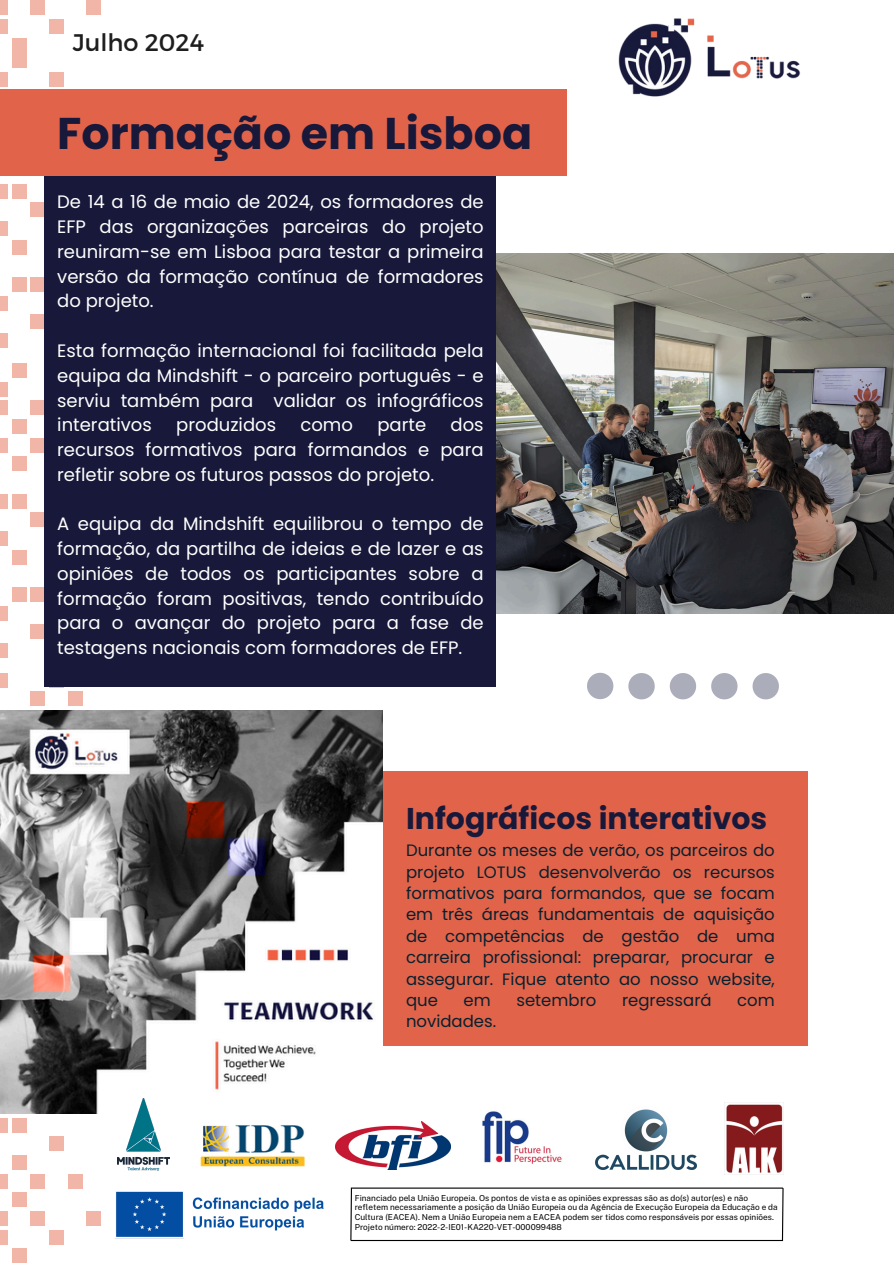
<style>
.page{position:relative;width:894px;height:1264px;background:#fff}
.page>*{position:absolute;margin:0;border:0;box-sizing:border-box;transform-origin:0 0}
.t1{font:700 44.4px "Poppins";color:#18193a}
.t2{font:700 30px "Poppins";color:#18193a}
.t3{font:24px "Montserrat";color:#1e1e1e}
.t4{font:18px/24.8px "Poppins";color:#fff;text-align:justify}
.t5{font:16.5px/21.3px "Poppins";color:#09202e;text-align:justify}
.t6{font:8.25px/9.6px "Public Sans";color:#000}
</style>
<div class="page">
<div style="left:382px;top:771px;width:426px;height:274px;background:#e1644a"></div>
<svg style="left:587px;top:672px;width:26px;height:27px"></svg>
<svg style="left:628px;top:673px;width:26px;height:26px"></svg>
<svg style="left:669px;top:673px;width:27px;height:26px"></svg>
<svg style="left:711px;top:673px;width:26px;height:26px"></svg>
<svg style="left:752px;top:673px;width:26px;height:26px"></svg>
<img style="left:618px;top:18px;width:182px;height:79px">
<img style="left:496px;top:253px;width:397px;height:360px">
<div style="left:0;top:1229px;width:8px;height:15px;background:#f1b6a8"></div>
<div style="left:0;top:1210px;width:8px;height:15px;background:#f1b6a8"></div>
<div style="left:0;top:1173px;width:8px;height:15px;background:#f1b6a8"></div>
<div style="left:0;top:1117px;width:8px;height:15px;background:#f1b6a8"></div>
<div style="left:12px;top:1248px;width:15px;height:14px;background:#f1b6a8"></div>
<div style="left:12px;top:1192px;width:15px;height:15px;background:#f1b6a8"></div>
<div style="left:12px;top:1154px;width:15px;height:15px;background:#f1b6a8"></div>
<div style="left:12px;top:1117px;width:15px;height:15px;background:#f1b6a8"></div>
<div style="left:30px;top:1210px;width:15px;height:15px;background:#f1b6a8"></div>
<div style="left:30px;top:1173px;width:15px;height:15px;background:#f1b6a8"></div>
<div style="left:49px;top:1229px;width:15px;height:15px;background:#f1b6a8"></div>
<div style="left:49px;top:1136px;width:15px;height:15px;background:#f1b6a8"></div>
<div style="left:68px;top:1173px;width:15px;height:15px;background:#f1b6a8"></div>
<div style="left:86px;top:1210px;width:15px;height:15px;background:#f1b6a8"></div>
<div style="left:0;top:710px;width:8px;height:15px;background:#aaa"></div>
<div style="left:0;top:673px;width:8px;height:14px;background:#f1b6a8"></div>
<div style="left:30px;top:691px;width:15px;height:15px;background:#f1b6a8"></div>
<div style="left:49px;top:673px;width:15px;height:14px;background:#18193a"></div>
<div style="left:68px;top:691px;width:15px;height:15px;background:#f1b6a8"></div>
<div style="left:0;top:381px;width:8px;height:15px;background:#f1b6a8"></div>
<div style="left:0;top:400px;width:8px;height:15px;background:#f1b6a8"></div>
<div style="left:0;top:437px;width:8px;height:15px;background:#f1b6a8"></div>
<div style="left:0;top:493px;width:8px;height:15px;background:#f1b6a8"></div>
<div style="left:0;top:531px;width:8px;height:15px;background:#f1b6a8"></div>
<div style="left:0;top:605px;width:8px;height:15px;background:#f1b6a8"></div>
<div style="left:0;top:643px;width:8px;height:14px;background:#f1b6a8"></div>
<div style="left:12px;top:363px;width:15px;height:15px;background:#f1b6a8"></div>
<div style="left:12px;top:419px;width:15px;height:15px;background:#f1b6a8"></div>
<div style="left:12px;top:456px;width:15px;height:15px;background:#f1b6a8"></div>
<div style="left:12px;top:493px;width:15px;height:15px;background:#f1b6a8"></div>
<div style="left:12px;top:549px;width:15px;height:15px;background:#f1b6a8"></div>
<div style="left:12px;top:587px;width:15px;height:15px;background:#f1b6a8"></div>
<div style="left:30px;top:400px;width:15px;height:15px;background:#f1b6a8"></div>
<div style="left:30px;top:437px;width:15px;height:15px;background:#f1b6a8"></div>
<div style="left:30px;top:512px;width:15px;height:15px;background:#f1b6a8"></div>
<div style="left:30px;top:587px;width:15px;height:15px;background:#f1b6a8"></div>
<div style="left:30px;top:624px;width:15px;height:15px;background:#f1b6a8"></div>
<div style="left:0;top:19px;width:8px;height:15px;background:#f1b6a8"></div>
<div style="left:0;top:0;width:8px;height:15px;background:#f1b6a8"></div>
<div style="left:12px;top:38px;width:15px;height:14px;background:#f1b6a8"></div>
<div style="left:30px;top:0;width:15px;height:15px;background:#f1b6a8"></div>
<div style="left:49px;top:19px;width:15px;height:15px;background:#f1b6a8"></div>
<div style="left:86px;top:0;width:15px;height:15px;background:#f1b6a8"></div>
<div style="left:0;top:72px;width:8px;height:14px;background:#f1b6a8"></div>
<div style="left:0;top:184px;width:8px;height:14px;background:#f1b6a8"></div>
<div style="left:0;top:221px;width:8px;height:15px;background:#f1b6a8"></div>
<div style="left:0;top:296px;width:8px;height:14px;background:#f1b6a8"></div>
<div style="left:0;top:333px;width:8px;height:14px;background:#f1b6a8"></div>
<div style="left:12px;top:53px;width:15px;height:15px;background:#f1b6a8"></div>
<div style="left:12px;top:184px;width:15px;height:14px;background:#f1b6a8"></div>
<div style="left:12px;top:240px;width:15px;height:14px;background:#f1b6a8"></div>
<div style="left:12px;top:277px;width:15px;height:15px;background:#f1b6a8"></div>
<div style="left:30px;top:202px;width:15px;height:15px;background:#f1b6a8"></div>
<div style="left:30px;top:277px;width:15px;height:15px;background:#f1b6a8"></div>
<div style="left:30px;top:314px;width:15px;height:15px;background:#f1b6a8"></div>
<div style="left:49px;top:72px;width:15px;height:14px;background:#f1b6a8"></div>
<img style="left:0;top:711px;width:382px;height:402px">
<div style="left:44px;top:97px;width:452px;height:589px;background:#18193a"></div>
<div style="left:0;top:89px;width:566px;height:87px;background:#e1644a"></div>
<img style="left:724px;top:1102px;width:59px;height:71px">
<img style="left:595px;top:1109px;width:101px;height:60px">
<img style="left:482px;top:1111px;width:80px;height:53px">
<img style="left:335px;top:1121px;width:115px;height:48px">
<img style="left:200px;top:1125px;width:105px;height:42px">
<img style="left:117px;top:1098px;width:52px;height:72px">
<hr style="left:351px;top:1187px;width:431px;height:1px;background:#000">
<hr style="left:351px;top:1239px;width:431px;height:1px;background:#000">
<svg style="left:781px;top:1187px;width:3px;height:54px"></svg>
<img style="left:115px;top:1189px;width:237px;height:50px">
<h2 class="t3" style="left:73px;top:27px;width:133px">Julho 2024</h2>
<h4 class="t1" style="left:57px;top:102px;width:476px">Formação em Lisboa</h4>
<h4 class="t4" style="left:57px;top:190px;width:428px">De 14 a 16 de maio de 2024, os formadores de EFP das organizações parceiras do projeto reuniram-se em Lisboa para testar a primeira versão da formação contínua de formadores do projeto.</h4>
<h4 class="t4" style="left:57px;top:338px;width:428px">Esta formação internacional foi facilitada pela equipa da Mindshift - o parceiro português - e serviu também para validar os infográficos interativos</h4>
<h4 class="t4" style="left:176px;top:412px;width:101px">produzidos</h4>
<h4 class="t4" style="left:300px;top:412px;width:54px">como</h4>
<h4 class="t4" style="left:377px;top:412px;width:50px">parte</h4>
<h4 class="t4" style="left:57px;top:412px;width:428px;text-indent:393px">dos recursos formativos para formandos e para refletir sobre os futuros passos do projeto.</h4>
<p class="t4" style="left:57px;top:511px;width:428px">A equipa da Mindshift equilibrou o tempo de formação, da partilha de ideias e de lazer e as opiniões de todos os participantes sobre a formação foram positivas, tendo contribuído para o avançar do projeto para a fase de testagens nacionais com formadores de EFP.</p>
<h4 class="t2" style="left:406px;top:797px;width:363px">Infográficos interativos</h4>
<p class="t5" style="left:406px;top:839px;width:370px">Durante os meses de verão, os parceiros do projeto LOTUS desenvolverão os recursos formativos para formandos, que se focam em três áreas fundamentais de aquisição de competências de gestão de uma carreira profissional: preparar, procurar e assegurar. Fique atento ao nosso website, que</p>
<p class="t5" style="left:463px;top:989px;width:29px">em</p>
<p class="t5" style="left:516px;top:989px;width:81px">setembro</p>
<p class="t5" style="left:622px;top:989px;width:91px">regressará</p>
<p class="t5" style="left:737px;top:989px;width:39px">com</p>
<p class="t5" style="left:406px;top:1010px;width:92px">novidades.</p>
<p class="t6" style="left:354px;top:1192px;width:424px">Financiado pela União Europeia. Os pontos de vista e as opiniões expressas são as do(s) autor(es) e não refletem necessariamente a posição da União Europeia ou da Agência de Execução Europeia da Educação e da<br>Cultura (EACEA). Nem a União Europeia nem a EACEA podem ser tidos como responsáveis por essas opiniões.</p>
<p class="t6" style="left:354px;top:1221px;width:209px">Projeto número: 2022-2-IE01-KA220-VET-000099488</p>
</div>
